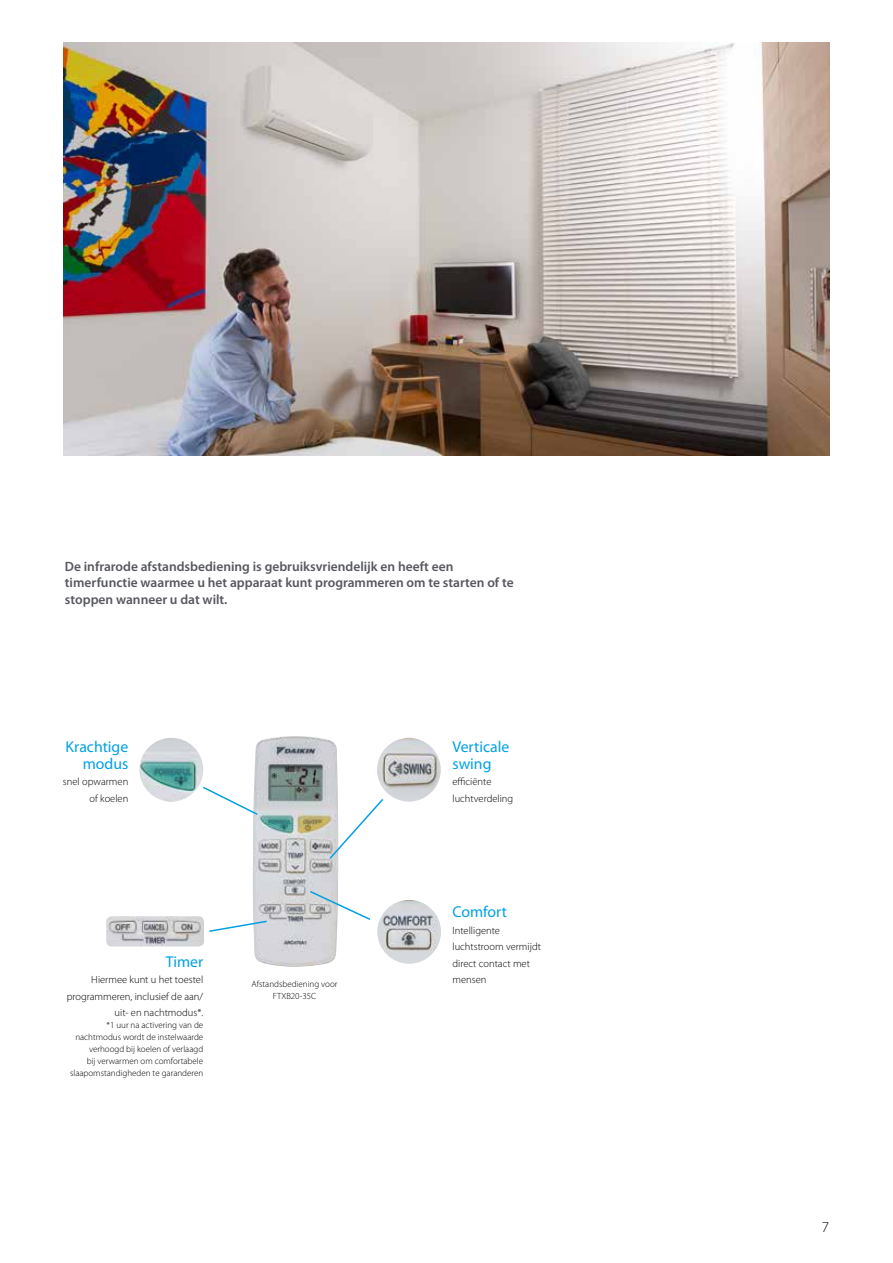
<style>
.page{position:relative;width:893px;height:1263px;background:#fff}
.page>*{position:absolute;margin:0;border:0;box-sizing:border-box;transform-origin:0 0}
.t1{font:15.75px/16.5px "Myriad Pro";color:#00a1e4;text-align:right}
.t2{font:300 15px "Myriad Pro";color:#000}
.t3{font:600 13.5px/16.5px "Myriad Pro";color:#56585e}
.t4{font:300 10.5px/16.5px "Myriad Pro";color:#000;text-align:right}
.t5{font:300 9px/12px "Myriad Pro";color:#000;text-align:center}
</style>
<div class="page">
<img style="left:64px;top:43px;width:765px;height:412px">
<img style="left:253px;top:736px;width:85px;height:231px">
<svg style="left:203px;top:785px;width:56px;height:31px"></svg>
<svg style="left:328px;top:797px;width:56px;height:63px"></svg>
<svg style="left:209px;top:919px;width:59px;height:14px"></svg>
<svg style="left:308px;top:889px;width:63px;height:32px"></svg>
<img style="left:139px;top:738px;width:64px;height:63px;border-radius:32px">
<img style="left:377px;top:900px;width:64px;height:64px;border-radius:32px">
<img style="left:377px;top:738px;width:64px;height:63px;border-radius:32px">
<img style="left:106px;top:916px;width:98px;height:30px">
<h3 class="t3" style="left:65px;top:557px;width:450px">De infrarode afstandsbediening is gebruiksvriendelijk en heeft een timerfunctie waarmee u het apparaat kunt programmeren om te starten of te stoppen wanneer u dat wilt.</h3>
<h1 class="t1" style="left:66px;top:738px;width:64px">Krachtige modus</h1>
<p class="t4" style="left:63px;top:773px;width:67px">snel opwarmen of koelen</p>
<h1 class="t1" style="left:166px;top:953px;width:39px">Timer</h1>
<p class="t4" style="left:67px;top:971px;width:138px">Hiermee kunt u het toestel programmeren, inclusief de aan/ uit- en nachtmodus*.</p>
<p class="t5" style="left:70px;top:1019px;width:135px;text-align:right">*1 uur na activering van de nachtmodus wordt de instelwaarde verhoogd bij koelen of verlaagd<br>bij verwarmen om comfortabele slaapomstandigheden te garanderen</p>
<p class="t5" style="left:252px;top:978px;width:87px">Afstandsbediening voor<br>FTXB20-35C</p>
<h1 class="t1" style="left:452px;top:738px;width:58px;text-align:left">Verticale swing</h1>
<p class="t4" style="left:452px;top:773px;width:62px;text-align:left">efficiënte luchtverdeling</p>
<h1 class="t1" style="left:452px;top:903px;width:56px">Comfort</h1>
<p class="t4" style="left:452px;top:922px;width:90px;text-align:left">Intelligente luchtstroom vermijdt direct contact met mensen</p>
<h2 class="t2" style="left:822px;top:1219px;width:9px">7</h2>
</div>
